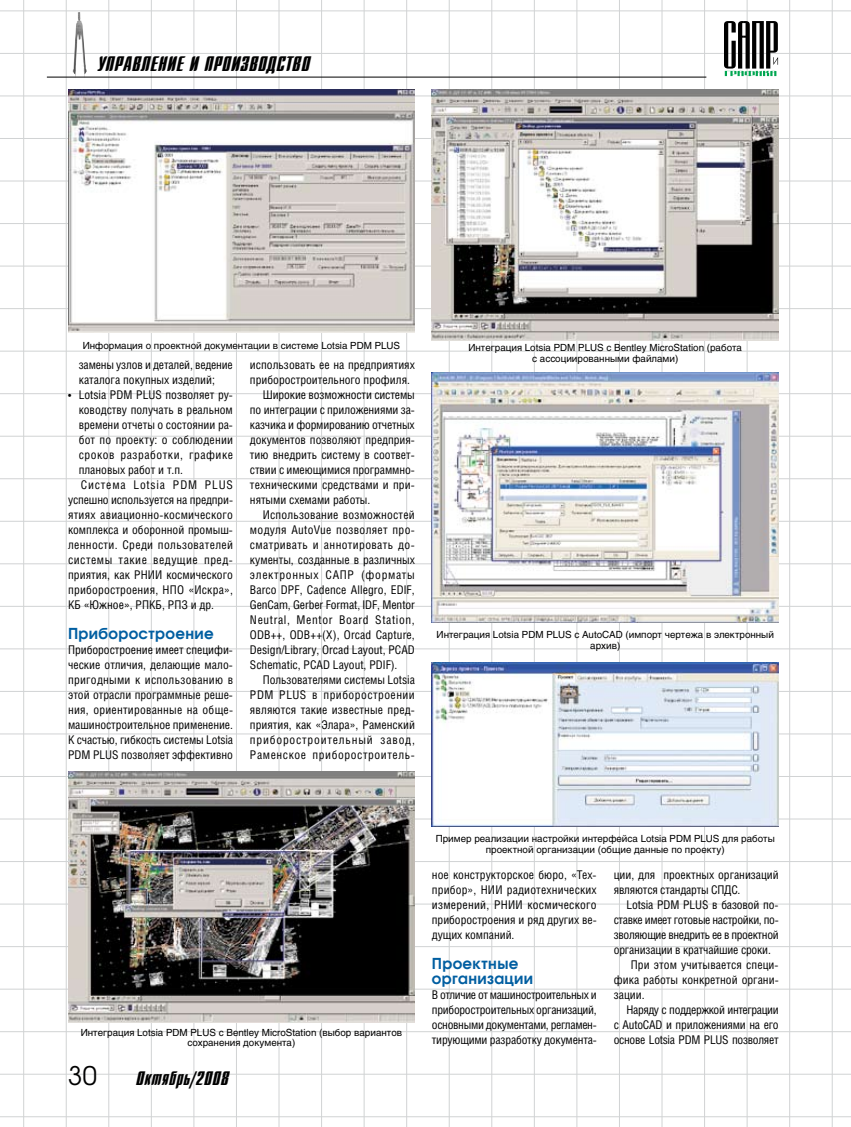
<style>
.page{position:relative;width:851px;height:1127px;background:#fff}
.page>*{position:absolute;margin:0;border:0;box-sizing:border-box;transform-origin:0 0}
.t1{font:25.5px "Avant Garde C";color:#000}
.t2{font:21px "Dagger C";letter-spacing:.025em;color:#000}
.t3{font:19.5px "Dagger C";letter-spacing:.025em;color:#000}
.t4{font:700 15px/15px "Avant Garde C";letter-spacing:.025em;color:#005ea1}
.t5{font:12px/15px "Helios Cond";color:#000;text-align:justify}
.t6{font:12px "Helios Cond";letter-spacing:-.03em;color:#000}
.t7{font:12px "Helios Cond";letter-spacing:.025em;color:#000}
.t8{font:12px "Helios Cond";letter-spacing:.05em;color:#000}
.t9{font:12px "Helios Cond";letter-spacing:.045em;color:#000}
.t10{font:12px "Helios Cond";letter-spacing:.02em;color:#000}
.t11{font:12px "Helios Cond";letter-spacing:-.025em;color:#000}
.t12{font:12px "Helios Cond";letter-spacing:.03em;color:#000}
.t13{font:12px "Helios Cond";letter-spacing:-.02em;color:#000}
.t14{font:12px "Helios Cond";letter-spacing:.065em;color:#000}
.t15{font:12px "Helios Cond";letter-spacing:.055em;color:#000}
.t16{font:12px "Helios Cond";letter-spacing:.04em;color:#000}
.t17{font:12px "Helios Cond";letter-spacing:.07em;color:#000}
.t18{font:9.75px/10.5px "Helios";color:#000;text-align:center}
</style>
<div class="page">
<hr style="left:831px;top:0;width:1px;height:1127px;background:#d1d3d4">
<hr style="left:789px;top:0;width:1px;height:1127px;background:#d1d3d4">
<hr style="left:746px;top:0;width:1px;height:1127px;background:#d1d3d4">
<hr style="left:704px;top:0;width:1px;height:1127px;background:#d1d3d4">
<hr style="left:661px;top:0;width:1px;height:1127px;background:#d1d3d4">
<hr style="left:619px;top:0;width:1px;height:1127px;background:#d1d3d4">
<hr style="left:576px;top:0;width:1px;height:1127px;background:#d1d3d4">
<hr style="left:534px;top:0;width:1px;height:1127px;background:#d1d3d4">
<hr style="left:491px;top:0;width:1px;height:1127px;background:#d1d3d4">
<hr style="left:449px;top:0;width:1px;height:1127px;background:#d1d3d4">
<hr style="left:406px;top:0;width:1px;height:1127px;background:#d1d3d4">
<hr style="left:363px;top:0;width:1px;height:1127px;background:#d1d3d4">
<hr style="left:321px;top:0;width:1px;height:1127px;background:#d1d3d4">
<hr style="left:278px;top:0;width:1px;height:1127px;background:#d1d3d4">
<hr style="left:236px;top:0;width:1px;height:1127px;background:#d1d3d4">
<hr style="left:193px;top:0;width:1px;height:1127px;background:#d1d3d4">
<hr style="left:151px;top:0;width:1px;height:1127px;background:#d1d3d4">
<hr style="left:108px;top:0;width:1px;height:1127px;background:#d1d3d4">
<hr style="left:66px;top:0;width:1px;height:1127px;background:#d1d3d4">
<hr style="left:23px;top:0;width:1px;height:1127px;background:#d1d3d4">
<hr style="left:0;top:563px;width:850px;height:1px;background:#d1d3d4">
<hr style="left:0;top:521px;width:850px;height:1px;background:#d1d3d4">
<hr style="left:0;top:478px;width:850px;height:1px;background:#d1d3d4">
<hr style="left:0;top:436px;width:850px;height:1px;background:#d1d3d4">
<hr style="left:0;top:393px;width:850px;height:1px;background:#d1d3d4">
<hr style="left:0;top:351px;width:850px;height:1px;background:#d1d3d4">
<hr style="left:0;top:308px;width:850px;height:1px;background:#d1d3d4">
<hr style="left:0;top:266px;width:850px;height:1px;background:#d1d3d4">
<hr style="left:0;top:223px;width:850px;height:1px;background:#d1d3d4">
<hr style="left:0;top:181px;width:850px;height:1px;background:#d1d3d4">
<hr style="left:0;top:138px;width:850px;height:1px;background:#d1d3d4">
<hr style="left:0;top:96px;width:850px;height:1px;background:#d1d3d4">
<hr style="left:0;top:53px;width:850px;height:1px;background:#d1d3d4">
<hr style="left:0;top:11px;width:850px;height:1px;background:#d1d3d4">
<hr style="left:0;top:606px;width:850px;height:1px;background:#d1d3d4">
<hr style="left:0;top:648px;width:850px;height:1px;background:#d1d3d4">
<hr style="left:0;top:691px;width:850px;height:1px;background:#d1d3d4">
<hr style="left:0;top:733px;width:850px;height:1px;background:#d1d3d4">
<hr style="left:0;top:776px;width:850px;height:1px;background:#d1d3d4">
<hr style="left:0;top:818px;width:850px;height:1px;background:#d1d3d4">
<hr style="left:0;top:861px;width:850px;height:1px;background:#d1d3d4">
<hr style="left:0;top:904px;width:850px;height:1px;background:#d1d3d4">
<hr style="left:0;top:946px;width:850px;height:1px;background:#d1d3d4">
<hr style="left:0;top:989px;width:850px;height:1px;background:#d1d3d4">
<hr style="left:0;top:1031px;width:850px;height:1px;background:#d1d3d4">
<hr style="left:0;top:1074px;width:850px;height:1px;background:#d1d3d4">
<hr style="left:0;top:1116px;width:850px;height:1px;background:#d1d3d4">
<img style="left:73px;top:12px;width:14px;height:65px">
<svg style="left:724px;top:21px;width:54px;height:55px"></svg>
<hr style="left:47px;top:77px;width:659px;height:1px;background:#000">
<img style="left:68px;top:89px;width:347px;height:244px">
<img style="left:68px;top:771px;width:347px;height:251px">
<img style="left:432px;top:89px;width:346px;height:251px">
<img style="left:432px;top:372px;width:346px;height:250px">
<img style="left:432px;top:662px;width:346px;height:164px">
<h2 class="t2" style="left:98px;top:53px;width:213px">управление и производство</h2>
<p class="t18" style="left:83px;top:340px;width:319px">Информация о проектной документации в системе Lotsia PDM PLUS</p>
<p class="t5" style="left:79px;top:357px;width:156px">замены узлов и деталей, ведение каталога покупных изделий;</p>
<p class="t5" style="left:68px;top:387px;width:166px">• Lotsia PDM PLUS позволяет ру-</p>
<p class="t5" style="left:79px;top:402px;width:156px">ководству получать в реальном</p>
<p class="t5" style="left:79px;top:417px;width:156px">времени отчеты о состоянии ра-</p>
<p class="t5" style="left:79px;top:432px;width:156px">бот по проекту: о соблюдении</p>
<p class="t9" style="left:79px;top:448px;width:156px">сроков разработки, графике</p>
<p class="t5" style="left:79px;top:462px;width:106px">плановых работ и т.п.</p>
<p class="t17" style="left:81px;top:478px;width:154px">Система Lotsia PDM PLUS</p>
<p class="t5" style="left:68px;top:492px;width:166px">успешно используется на предпри-</p>
<p class="t10" style="left:68px;top:508px;width:166px">ятиях авиационно-космического</p>
<p class="t5" style="left:68px;top:522px;width:166px">комплекса и оборонной промыш-</p>
<p class="t7" style="left:68px;top:538px;width:166px">ленности. Среди пользователей</p>
<p class="t9" style="left:68px;top:553px;width:166px">системы такие ведущие пред-</p>
<p class="t5" style="left:68px;top:567px;width:166px">приятия, как РНИИ космического</p>
<p class="t5" style="left:68px;top:582px;width:166px">приборостроения, НПО «Искра»,</p>
<p class="t5" style="left:68px;top:597px;width:147px">КБ «Южное», РПКБ, РПЗ и др.</p>
<p class="t4" style="left:68px;top:626px;width:147px">Приборостроение</p>
<p class="t5" style="left:68px;top:642px;width:166px">Приборостроение имеет специфи&shy;ческие отличия, делающие мало&shy;пригодными к использованию в этой отрасли программные реше&shy;ния, ориентированные на обще&shy;машиностроительное применение.<br>К счастью, гибкость системы Lotsia PDM PLUS позволяет эффективно</p>
<p class="t5" style="left:250px;top:357px;width:166px">использовать ее на предприятиях</p>
<p class="t5" style="left:250px;top:372px;width:161px">приборостроительного профиля.</p>
<p class="t5" style="left:263px;top:387px;width:153px">Широкие возможности системы</p>
<p class="t5" style="left:250px;top:402px;width:166px">по интеграции с приложениями за-</p>
<p class="t5" style="left:250px;top:417px;width:166px">казчика и формированию отчетных</p>
<p class="t5" style="left:250px;top:432px;width:166px">документов позволяют предприя-</p>
<p class="t5" style="left:250px;top:447px;width:166px">тию внедрить систему в соответ-</p>
<p class="t5" style="left:250px;top:462px;width:166px">ствии с имеющимися программно-</p>
<p class="t5" style="left:250px;top:477px;width:166px">техническими средствами и при-</p>
<p class="t5" style="left:250px;top:492px;width:122px">нятыми схемами работы.</p>
<p class="t5" style="left:263px;top:507px;width:153px">Использование возможностей</p>
<p class="t7" style="left:250px;top:523px;width:166px">модуля AutoVue позволяет про-</p>
<p class="t12" style="left:250px;top:538px;width:166px">сматривать и аннотировать до-</p>
<p class="t5" style="left:250px;top:552px;width:166px">кументы, созданные в различных</p>
<p class="t15" style="left:250px;top:568px;width:166px">электронных САПР (форматы</p>
<p class="t5" style="left:250px;top:582px;width:166px">Barco DPF, Cadence Allegro, EDIF,</p>
<p class="t5" style="left:250px;top:597px;width:166px">GenCam, Gerber Format, IDF, Mentor</p>
<p class="t8" style="left:250px;top:613px;width:166px">Neutral, Mentor Board Station,</p>
<p class="t5" style="left:250px;top:627px;width:166px">ODB++, ODB++(X), Orcad Capture,</p>
<p class="t5" style="left:250px;top:642px;width:166px">Design/Library, Orcad Layout, PCAD</p>
<p class="t5" style="left:250px;top:657px;width:149px">Schematic, PCAD Layout, PDIF).</p>
<p class="t5" style="left:263px;top:672px;width:154px">Пользователями системы Lotsia</p>
<p class="t16" style="left:250px;top:688px;width:166px">PDM PLUS в приборостроении</p>
<p class="t5" style="left:250px;top:702px;width:166px">являются такие известные пред-</p>
<p class="t5" style="left:250px;top:717px;width:166px">приятия, как «Элара», Раменский</p>
<p class="t14" style="left:250px;top:733px;width:166px">приборостроительный завод,</p>
<p class="t8" style="left:250px;top:748px;width:166px">Раменское приборостроитель-</p>
<p class="t18" style="left:468px;top:343px;width:275px">Интеграция Lotsia PDM PLUS с Bentley MicroStation (работа с ассоциированными файлами)</p>
<p class="t18" style="left:436px;top:630px;width:339px">Интеграция Lotsia PDM PLUS с AutoCAD (импорт чертежа в электронный архив)</p>
<p class="t18" style="left:81px;top:1027px;width:323px">Интеграция Lotsia PDM PLUS с Bentley MicroStation (выбор вариантов сохранения документа)</p>
<h1 class="t1" style="left:68px;top:1060px;width:30px">30</h1>
<h3 class="t3" style="left:136px;top:1068px;width:94px">Октябрь/2008</h3>
<p class="t18" style="left:435px;top:833px;width:340px">Пример реализации настройки интерфейса Lotsia PDM PLUS для работы проектной организации (общие данные по проекту)</p>
<p class="t5" style="left:432px;top:867px;width:166px">ное конструкторское бюро, «Тех&shy;прибор», НИИ радиотехнических измерений, РНИИ космического приборостроения и ряд других ве&shy;дущих компаний.</p>
<p class="t4" style="left:432px;top:956px;width:103px">Проектные организации</p>
<p class="t5" style="left:432px;top:987px;width:166px">В отличие от машиностроительных и приборостроительных организаций, основными документами, регламен&shy;тирующими разработку документа-</p>
<p class="t5" style="left:613px;top:867px;width:166px">ции, для проектных организаций являются стандарты СПДС.</p>
<p class="t5" style="left:626px;top:897px;width:153px">Lotsia PDM PLUS в базовой по-</p>
<p class="t6" style="left:613px;top:913px;width:166px">ставке имеет готовые настройки, по-</p>
<p class="t6" style="left:613px;top:928px;width:166px">зволяющие внедрить ее в проектной</p>
<p class="t5" style="left:613px;top:942px;width:159px">организации в кратчайшие сроки.</p>
<p class="t5" style="left:630px;top:957px;width:149px">При этом учитывается специ-</p>
<p class="t5" style="left:613px;top:972px;width:166px">фика работы конкретной органи-</p>
<p class="t5" style="left:613px;top:987px;width:32px">зации.</p>
<p class="t6" style="left:626px;top:1003px;width:154px">Наряду с поддержкой интеграции</p>
<p class="t13" style="left:613px;top:1018px;width:166px">с AutoCAD и приложениями на его</p>
<p class="t11" style="left:613px;top:1033px;width:166px">основе Lotsia PDM PLUS позволяет</p>
</div>
